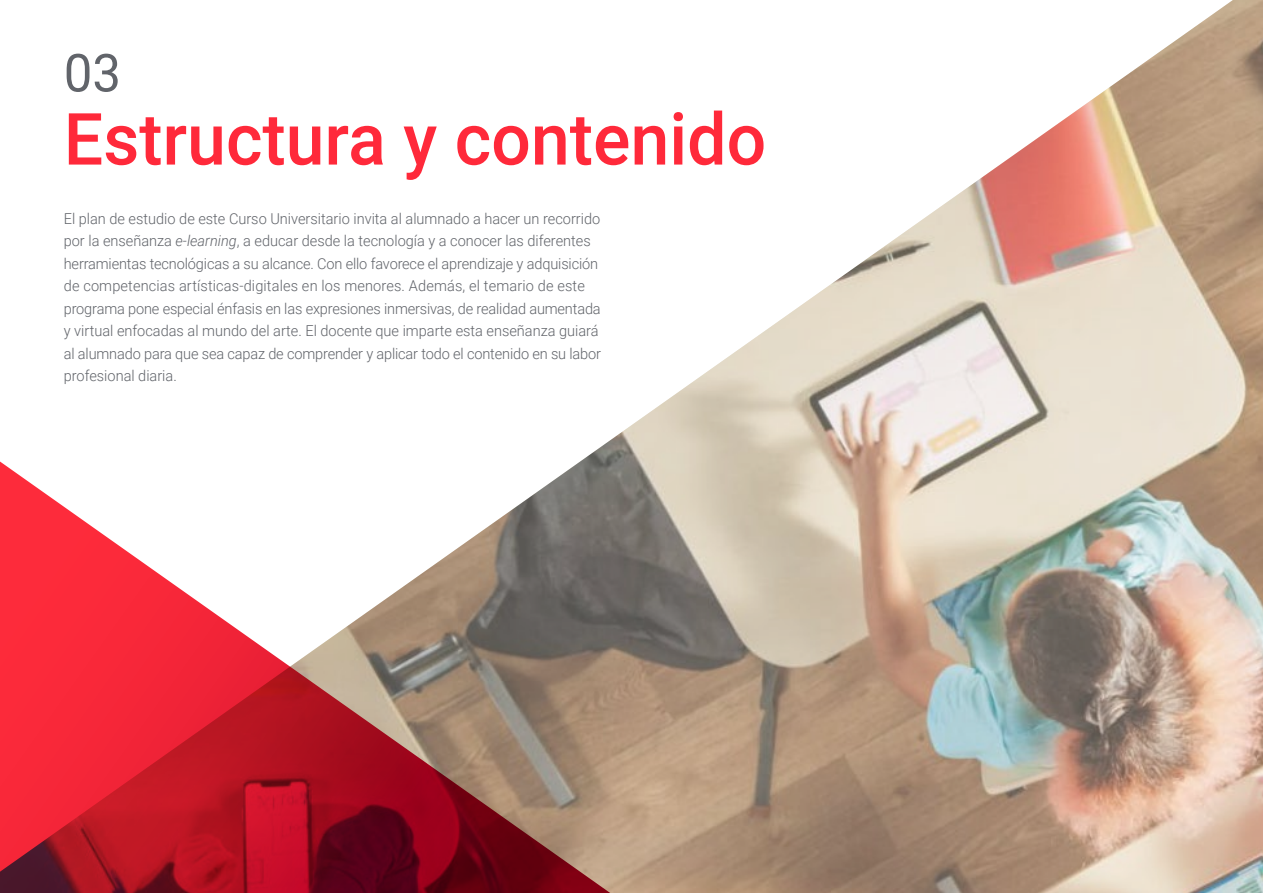
<style>
.page{position:relative;width:1263px;height:893px;background:#fff}
.page>*{position:absolute;margin:0;border:0;box-sizing:border-box;transform-origin:0 0}
.t1{font:500 72px "Roboto";color:#ff293a}
.t2{font:52.5px "Roboto";color:#61646a}
.t3{font:300 15px/22.5px "Roboto";color:#61646a}
.s1{font-style:italic}
</style>
<div class="page">
<img style="left:602px;top:0;width:661px;height:893px">
<svg style="left:0;top:446px;width:640px;height:447px"></svg>
<h2 class="t2" style="left:64px;top:36px;width:59px">03</h2>
<h1 class="t1" style="left:64px;top:89px;width:704px">Estructura y contenido</h1>
<p class="t3" style="left:64px;top:207px;width:539px">El plan de estudio de este Curso Universitario invita al alumnado a hacer un recorrido por la enseñanza <span class="s1">e-learning</span>, a educar desde la tecnología y a conocer las diferentes herramientas tecnológicas a su alcance. Con ello favorece el aprendizaje y adquisición de competencias artísticas-digitales en los menores. Además, el temario de este programa pone especial énfasis en las expresiones inmersivas, de realidad aumentada y virtual enfocadas al mundo del arte. El docente que imparte esta enseñanza guiará al alumnado para que sea capaz de comprender y aplicar todo el contenido en su labor profesional diaria.</p>
</div>
